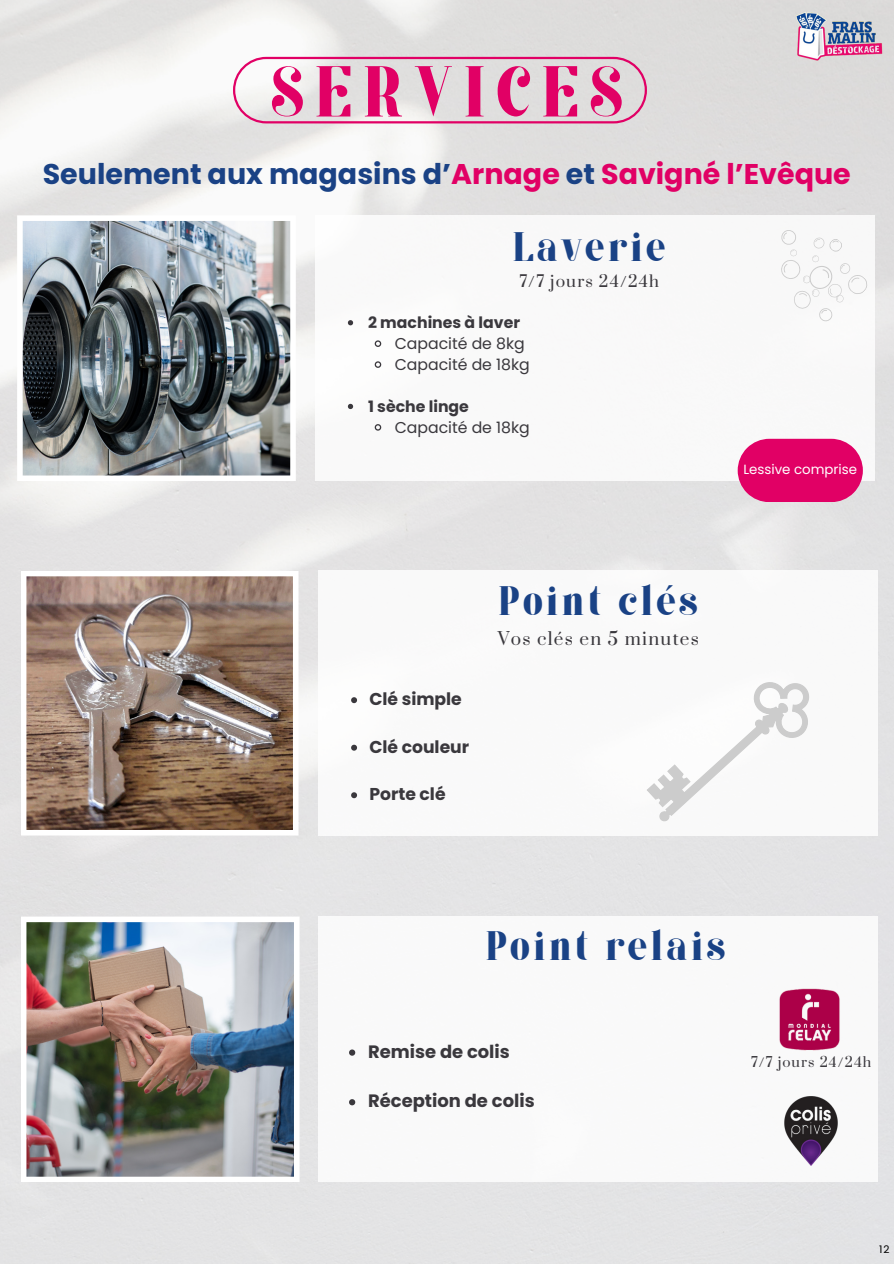
<style>
.page{position:relative;width:894px;height:1264px;background:#fff}
.page>*{position:absolute;margin:0;border:0;box-sizing:border-box;transform-origin:0 0}
.t1{font:700 86.1px "Kage";letter-spacing:.13em;color:#e10065}
.t2{font:700 49.35px "Kage";letter-spacing:.07em;color:#1a4285}
.t3{font:700 28.5px "Poppins";color:#1a4285}
.t4{font:700 17.85px "Poppins";color:#3a383d}
.t5{font:700 17.1px "Poppins";color:#3a383d}
.t6{font:17.1px "Prata";letter-spacing:.07em;color:#3a383d}
.t7{font:15.75px "Poppins";color:#3a383d}
.t8{font:700 15.75px "Poppins";color:#3a383d}
.t9{font:15.75px "Prata";letter-spacing:.07em;color:#3a383d}
.t10{font:13.5px "Prata";letter-spacing:.07em;color:#3a383d}
.t11{font:13.35px "Poppins";color:#fff}
.t12{font:10.5px "Poppins";color:#000}
.s1{color:#e10065}
</style>
<div class="page">
<img style="left:0;top:0;width:893px;height:1263px">
<svg style="left:233px;top:57px;width:413px;height:66px;background:#e3d4d9"></svg>
<img style="left:17px;top:215px;width:279px;height:266px">
<div style="left:314px;top:215px;width:560px;height:266px;background:#fff"></div>
<svg style="left:348px;top:320px;width:5px;height:5px"></svg>
<svg style="left:374px;top:340px;width:8px;height:7px"></svg>
<svg style="left:374px;top:361px;width:8px;height:7px"></svg>
<svg style="left:348px;top:404px;width:5px;height:5px"></svg>
<svg style="left:374px;top:424px;width:8px;height:7px"></svg>
<svg style="left:737px;top:439px;width:125px;height:63px;background:#e21973"></svg>
<svg style="left:21px;top:571px;width:277px;height:264px;background:#978173"></svg>
<div style="left:318px;top:570px;width:559px;height:265px;background:#fff"></div>
<svg style="left:351px;top:697px;width:6px;height:6px"></svg>
<svg style="left:351px;top:744px;width:6px;height:6px"></svg>
<svg style="left:351px;top:792px;width:6px;height:6px"></svg>
<img style="left:783px;top:0;width:110px;height:78px">
<div style="left:318px;top:916px;width:559px;height:266px;background:#fff"></div>
<svg style="left:349px;top:1049px;width:6px;height:6px"></svg>
<svg style="left:349px;top:1099px;width:6px;height:6px"></svg>
<img style="left:21px;top:916px;width:278px;height:266px">
<img style="left:779px;top:988px;width:61px;height:63px">
<img style="left:784px;top:1096px;width:54px;height:69px">
<h1 class="t1" style="left:271px;top:37px;width:353px">SERVICES</h1>
<p class="t3" style="left:43px;top:154px;width:809px">Seulement aux magasins d’<span class="s1">Arnage</span> et <span class="s1">Savigné l’Evêque</span></p>
<p class="t2" style="left:512px;top:216px;width:154px">Laverie</p>
<p class="t9" style="left:519px;top:271px;width:141px">7/7 jours 24/24h</p>
<h3 class="t8" style="left:368px;top:311px;width:153px">2 machines à laver</h3>
<p class="t7" style="left:394px;top:332px;width:132px">Capacité de 8kg</p>
<p class="t7" style="left:394px;top:353px;width:137px">Capacité de 18kg</p>
<h2 class="t8" style="left:368px;top:395px;width:102px">1 sèche linge</h2>
<h5 class="t7" style="left:394px;top:416px;width:137px">Capacité de 18kg</h5>
<h4 class="t2" style="left:498px;top:569px;width:201px">Point clés</h4>
<p class="t5" style="left:369px;top:687px;width:94px">Clé simple</p>
<p class="t5" style="left:369px;top:734px;width:101px">Clé couleur</p>
<p class="t5" style="left:369px;top:782px;width:78px">Porte clé</p>
<h2 class="t6" style="left:497px;top:628px;width:202px">Vos clés en 5 minutes</h2>
<p class="t11" style="left:743px;top:459px;width:115px">Lessive comprise</p>
<h2 class="t2" style="left:485px;top:914px;width:241px">Point relais</h2>
<p class="t4" style="left:368px;top:1039px;width:143px">Remise de colis</p>
<p class="t4" style="left:368px;top:1088px;width:168px">Réception de colis</p>
<p class="t10" style="left:751px;top:1053px;width:122px">7/7 jours 24/24h</p>
<p class="t12" style="left:879px;top:1242px;width:12px">12</p>
</div>
